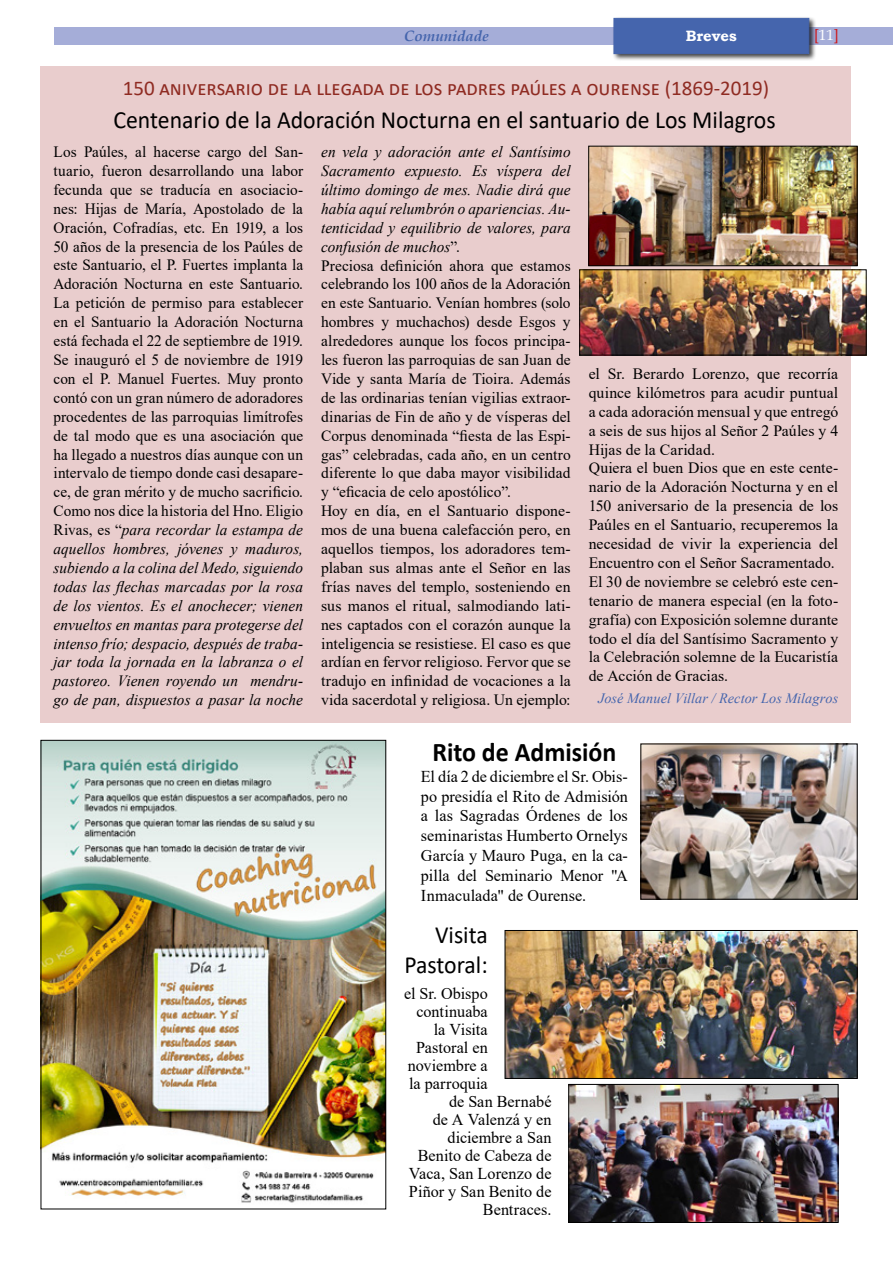
<style>
.page{position:relative;width:893px;height:1263px;background:#fff}
.page>*{position:absolute;margin:0;border:0;box-sizing:border-box;transform-origin:0 0}
.t1{font:700 27px "Calibri";color:#000;scale:.96 1}
.t2{font:24.75px/29.7px "Calibri";color:#000;text-align:right;scale:.96 1}
.t3{font:21px "Calibri";color:#8f2b22}
.t4{font:16.5px/19.8px "Times New Roman";color:#000;text-align:justify}
.t5{font:15.75px/18.9px "Times New Roman";color:#000}
.t6{font:italic 700 15px "Book Antiqua";color:#4565ad}
.t7{font:700 15px "Bookman Old Style";color:#fff}
.t8{font:15px "Book Antiqua";color:#cd171a}
.t9{font:italic 14.25px "Times New Roman";letter-spacing:.005em;color:#4565ad}
.s1{color:#fff}
.s2{font-style:italic}
</style>
<div class="page">
<div style="left:54px;top:27px;width:839px;height:18px;background:#a5add8"></div>
<div style="left:612px;top:16px;width:204px;height:46px;background:#000;opacity:.75"></div>
<div style="left:614px;top:18px;width:195px;height:36px;background:#4565ad"></div>
<div style="left:40px;top:66px;width:811px;height:657px;background:#e9cdcd"></div>
<img style="left:590px;top:148px;width:265px;height:116px">
<div style="left:588px;top:146px;width:269px;height:120px;border:1px solid #000"></div>
<img style="left:581px;top:272px;width:283px;height:81px">
<div style="left:579px;top:270px;width:287px;height:85px;border:1px solid #000"></div>
<img style="left:43px;top:742px;width:341px;height:461px">
<div style="left:41px;top:740px;width:345px;height:469px;border:1px solid #000"></div>
<img style="left:643px;top:746px;width:212px;height:151px">
<img style="left:507px;top:932px;width:348px;height:145px">
<div style="left:505px;top:930px;width:352px;height:149px;border:1px solid #000"></div>
<img style="left:570px;top:1086px;width:266px;height:135px">
<div style="left:568px;top:1084px;width:270px;height:139px;border:1px solid #000"></div>
<p class="t6" style="left:404px;top:26px;width:86px">Comunidade</p>
<p class="t7" style="left:686px;top:25px;width:52px">Breves</p>
<p class="t8" style="left:814px;top:24px;width:26px">[<span class="s1">11</span>]</p>
<h3 class="t3" style="left:123px;top:74px;width:648px">150 aniversario de la llegada de los padres paúles a ourense (1869-2019)</h3>
<h2 class="t2" style="left:113px;top:105px;width:691px">Centenario de la Adoración Nocturna en el santuario de Los Milagros</h2>
<p class="t5" style="left:54px;top:142px;width:251px;text-align:justify">Los Paúles, al hacerse cargo del San&shy;tuario, fueron desarrollando una labor fecunda que se traducía en asociacio&shy;nes: Hijas de María, Apostolado de la Oración, Cofradías, etc. En 1919, a los 50 años de la presencia de los Paúles de este Santuario, el P. Fuertes implanta la Adoración Nocturna en este Santuario.<br>La petición de permiso para establecer en el Santuario la Adoración Nocturna está fechada el 22 de septiembre de 1919.<br>Se inauguró el 5 de noviembre de 1919 con el P. Manuel Fuertes. Muy pronto contó con un gran número de adoradores procedentes de las parroquias limítrofes de tal modo que es una asociación que ha llegado a nuestros días aunque con un intervalo de tiempo donde casi desapare&shy;ce, de gran mérito y de mucho sacrificio.<br>Como nos dice la historia del Hno. Eligio Rivas, es “<span class="s2">para recordar la estampa de aquellos hombres, jóvenes y maduros, subiendo a la colina del Medo, siguiendo todas las flechas marcadas por la rosa de los vientos. Es el anochecer; vienen envueltos en mantas para protegerse del intenso frío; despacio, después de traba&shy;jar toda la jornada en la labranza o el pastoreo. Vienen royendo un mendru&shy;go de pan, dispuestos a pasar la noche</span></p>
<p class="t5" style="left:321px;top:142px;width:251px"><span class="s2">en vela y adoración ante el Santísimo Sacramento expuesto. Es víspera del último domingo de mes. Nadie dirá que había aquí relumbrón o apariencias. Au&shy;tenticidad y equilibrio de valores, para confusión de muchos</span>”.<br>Preciosa definición ahora que estamos celebrando los 100 años de la Adoración en este Santuario. Venían hombres (solo hombres y muchachos) desde Esgos y alrededores aunque los focos principa&shy;les fueron las parroquias de san Juan de Vide y santa María de Tioira. Además de las ordinarias tenían vigilias extraor&shy;dinarias de Fin de año y de vísperas del Corpus denominada “fiesta de las Espi&shy;gas” celebradas, cada año, en un centro diferente lo que daba mayor visibilidad y “eficacia de celo apostólico”.<br>Hoy en día, en el Santuario dispone&shy;mos de una buena calefacción pero, en aquellos tiempos, los adoradores tem&shy;plaban sus almas ante el Señor en las frías naves del templo, sosteniendo en sus manos el ritual, salmodiando lati&shy;nes captados con el corazón aunque la inteligencia se resistiese. El caso es que ardían en fervor religioso. Fervor que se tradujo en infinidad de vocaciones a la vida sacerdotal y religiosa. Un ejemplo:</p>
<p class="t5" style="left:589px;top:364px;width:251px">el Sr. Berardo Lorenzo, que recorría quince kilómetros para acudir puntual a cada adoración mensual y que entregó a seis de sus hijos al Señor 2 Paúles y 4<br>Hijas de la Caridad.<br>Quiera el buen Dios que en este cente&shy;nario de la Adoración Nocturna y en el 150 aniversario de la presencia de los Paúles en el Santuario, recuperemos la necesidad de vivir la experiencia del Encuentro con el Señor Sacramentado.<br>El 30 de noviembre se celebró este cen&shy;tenario de manera especial (en la foto&shy;grafía) con Exposición solemne durante todo el día del Santísimo Sacramento y la Celebración solemne de la Eucaristía de Acción de Gracias.</p>
<p class="t9" style="left:598px;top:688px;width:242px">José Manuel Villar / Rector Los Milagros</p>
<h1 class="t1" style="left:432px;top:732px;width:193px">Rito de Admisión</h1>
<p class="t4" style="left:421px;top:766px;width:208px">El día 2 de diciembre el Sr. Obis&shy;po presidía el Rito de Admisión a las Sagradas Órdenes de los seminaristas Humberto Ornelys García y Mauro Puga, en la ca&shy;pilla del Seminario Menor "A Inmaculada" de Ourense.</p>
<h2 class="t2" style="left:404px;top:919px;width:88px">Visita<br>Pastoral:</h2>
<p class="t4" style="left:404px;top:983px;width:85px">el Sr. Obispo</p>
<p class="t4" style="left:416px;top:1001px;width:73px">continuaba</p>
<p class="t4" style="left:434px;top:1019px;width:56px">la Visita</p>
<p class="t4" style="left:416px;top:1037px;width:73px">Pastoral en</p>
<p class="t4" style="left:408px;top:1055px;width:81px">noviembre a</p>
<p class="t4" style="left:409px;top:1073px;width:80px">la parroquia</p>
<p class="t4" style="left:449px;top:1091px;width:104px">de San Bernabé</p>
<p class="t4" style="left:433px;top:1109px;width:120px">de A Valenzá y en</p>
<p class="t4" style="left:447px;top:1127px;width:106px">diciembre a San</p>
<p class="t4" style="left:418px;top:1145px;width:135px">Benito de Cabeza de</p>
<p class="t4" style="left:409px;top:1163px;width:144px">Vaca, San Lorenzo de</p>
<p class="t4" style="left:409px;top:1181px;width:144px">Piñor y San Benito de</p>
<p class="t4" style="left:483px;top:1199px;width:70px">Bentraces.</p>
</div>
